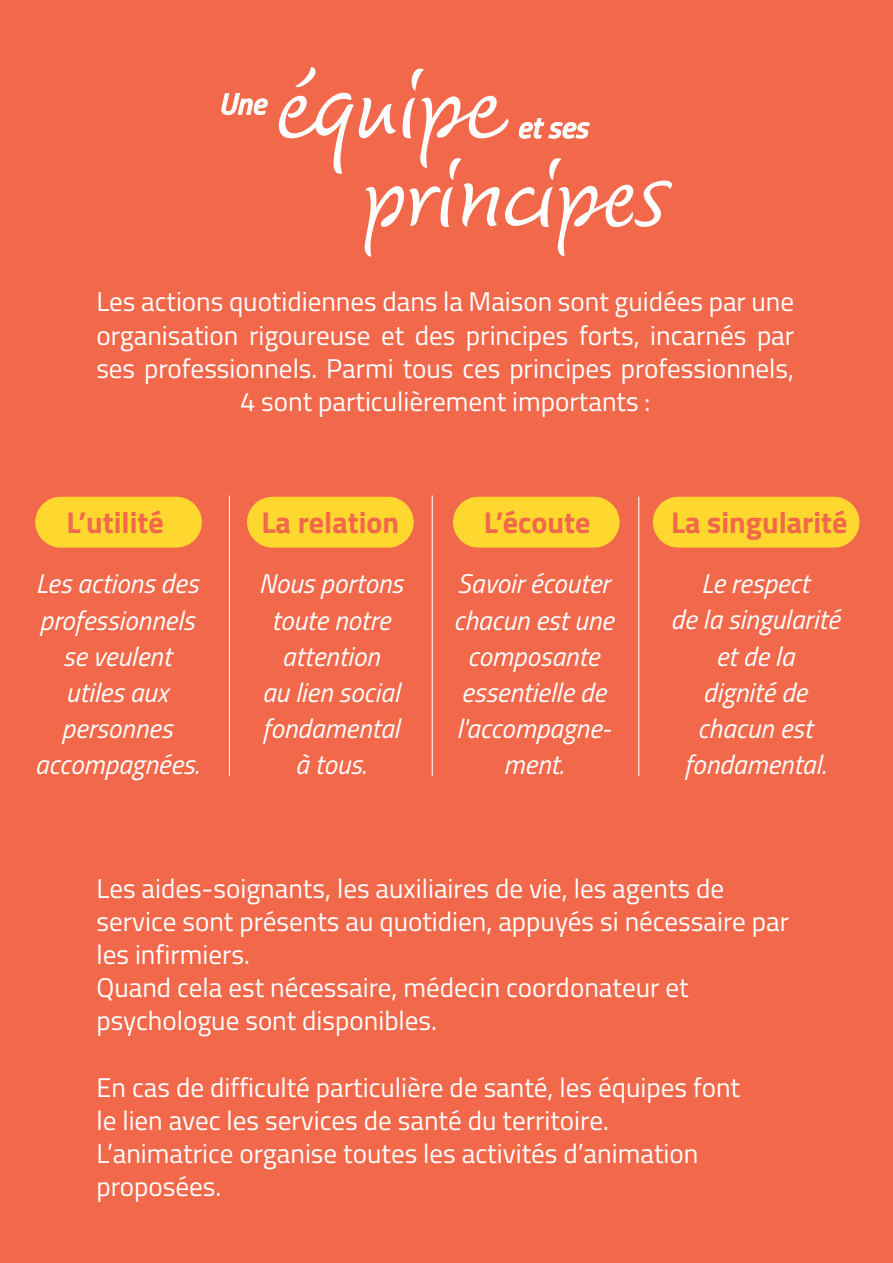
<style>
.page{position:relative;width:893px;height:1263px;background:#f2684b}
.page>*{position:absolute;margin:0;border:0;box-sizing:border-box;transform-origin:0 0}
.t1{font:700 30.15px "Titillium";color:#f2684b}
.t2{font:italic 600 30.15px "Titillium";color:#fff}
.t3{font:27.15px/33.2px "Titillium";color:#fff}
.t4{font:italic 27.15px/36.2px "Titillium";color:#fff;text-align:center}
</style>
<div class="page">
<svg style="left:222px;top:93px;width:46px;height:22px"></svg>
<svg style="left:279px;top:67px;width:393px;height:190px"></svg>
<hr style="left:229px;top:496px;width:1px;height:280px;background:#fff">
<hr style="left:432px;top:496px;width:1px;height:280px;background:#fff">
<hr style="left:638px;top:497px;width:1px;height:279px;background:#fff">
<div style="left:35px;top:497px;width:167px;height:51px;background:#fed72f;border-radius:25px"></div>
<div style="left:247px;top:497px;width:167px;height:51px;background:#fed72f;border-radius:25px"></div>
<div style="left:453px;top:497px;width:167px;height:51px;background:#fed72f;border-radius:25px"></div>
<div style="left:653px;top:497px;width:206px;height:51px;background:#fed72f;border-radius:25px"></div>
<p class="t2" style="left:219px;top:81px;width:49px">Une</p>
<p class="t2" style="left:517px;top:104px;width:72px">et ses</p>
<p class="t3" style="left:96px;top:284px;width:699px;text-align:center">Les actions quotidiennes dans la Maison sont guidées par une organisation rigoureuse et des principes forts, incarnés par ses professionnels. Parmi tous ces principes professionnels, 4 sont particulièrement importants :</p>
<p class="t1" style="left:67px;top:499px;width:99px">L’utilité</p>
<p class="t1" style="left:261px;top:499px;width:139px">La relation</p>
<p class="t1" style="left:484px;top:499px;width:108px">L’écoute</p>
<p class="t1" style="left:671px;top:499px;width:178px">La singularité</p>
<p class="t4" style="left:35px;top:564px;width:166px">Les actions des professionnels se veulent utiles aux personnes accompagnées.</p>
<p class="t4" style="left:259px;top:564px;width:146px">Nous portons toute notre attention<br>au lien social fondamental à tous.</p>
<p class="t4" style="left:453px;top:564px;width:162px">Savoir écouter chacun est une composante essentielle de l'accompagne&shy;ment.</p>
<p class="t4" style="left:670px;top:564px;width:171px">Le respect<br>de la singularité et de la<br>dignité de chacun est fondamental.</p>
<p class="t3" style="left:96px;top:870px;width:694px">Les aides-soignants, les auxiliaires de vie, les agents de service sont présents au quotidien, appuyés si nécessaire par les infirmiers.<br>Quand cela est nécessaire, médecin coordonateur et psychologue sont disponibles.</p>
<p class="t3" style="left:96px;top:1069px;width:645px">En cas de difficulté particulière de santé, les équipes font le lien avec les services de santé du territoire.<br>L’animatrice organise toutes les activités d’animation proposées.</p>
</div>
